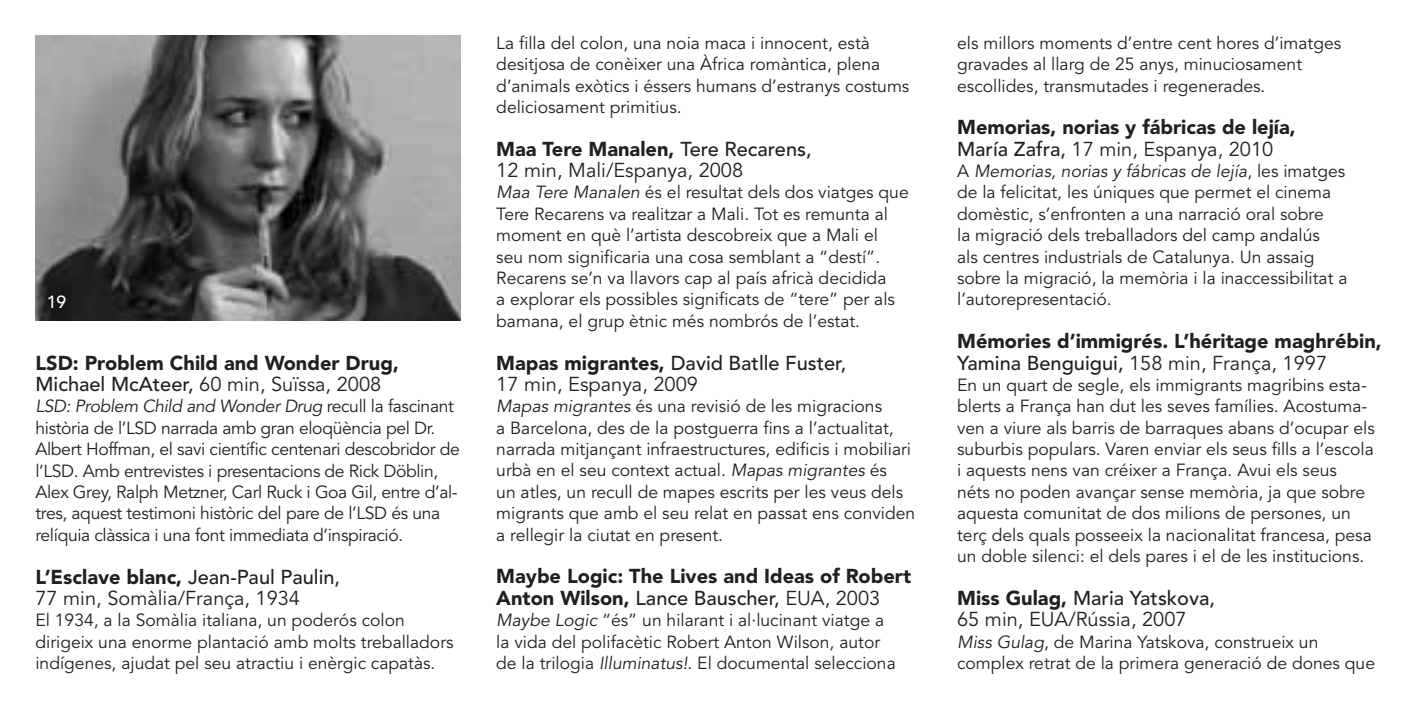
<style>
.page{position:relative;width:1418px;height:709px;background:#fff}
.page>*{position:absolute;margin:0;border:0;box-sizing:border-box;transform-origin:0 0}
.t1{font:900 20px/21.5px "Avenir";color:#231f20}
.t2{font:20px/21.5px "Avenir";color:#231f20}
.t3{font:500 20px/21.5px "Avenir";color:#231f20}
.t4{font:17.5px/21.2px "Avenir";color:#231f20}
.t5{font:17.5px/21.2px "Avenir";letter-spacing:-.02em;color:#231f20}
.t6{font:500 17.5px "Avenir";color:#fff}
.s1{font-weight:500}
.s2{font-weight:400}
.s3{font-style:italic}
.s4{font-weight:900}
</style>
<div class="page">
<img style="left:35px;top:35px;width:426px;height:285px">
<p class="t6" style="left:47px;top:291px;width:21px">19</p>
<p class="t1" style="left:35px;top:352px;width:365px">LSD: Problem Child and Wonder Drug,<br><span class="s1">Michael McAteer,</span> <span class="s2">60 min, Suïssa, 2008</span></p>
<p class="t5" style="left:35px;top:396px;width:426px"><span class="s3">LSD: Problem Child and Wonder Drug</span> recull la fascinant història de l’LSD narrada amb gran eloqüència pel Dr.<br>Albert Hoffman, el savi científic centenari descobridor de l’LSD. Amb entrevistes i presentacions de Rick Döblin, Alex Grey, Ralph Metzner, Carl Ruck i Goa Gil, entre d’al&shy;tres, aquest testimoni històric del pare de l’LSD és una relíquia clàssica i una font immediata d’inspiració.</p>
<p class="t2" style="left:35px;top:566px;width:306px"><span class="s4">L’Esclave blanc,</span> <span class="s1">Jean-Paul Paulin,<br></span>77 min, Somàlia/França, 1934</p>
<p class="t4" style="left:35px;top:610px;width:419px">El 1934, a la Somàlia italiana, un poderós colon dirigeix una enorme plantació amb molts treballadors indígenes, ajudat pel seu atractiu i enèrgic capatàs.</p>
<p class="t4" style="left:496px;top:33px;width:414px">La filla del colon, una noia maca i innocent, està desitjosa de conèixer una Àfrica romàntica, plena d’animals exòtics i éssers humans d’estranys costums deliciosament primitius.</p>
<p class="t2" style="left:496px;top:139px;width:317px"><span class="s4">Maa Tere Manalen,</span> <span class="s1">Tere Recarens,<br></span>12 min, Mali/Espanya, 2008</p>
<p class="t4" style="left:496px;top:182px;width:414px"><span class="s3">Maa Tere Manalen</span> és el resultat dels dos viatges que Tere Recarens va realitzar a Mali. Tot es remunta al moment en què l’artista descobreix que a Mali el seu nom significaria una cosa semblant a “destí”.<br>Recarens se’n va llavors cap al país africà decidida<br>a explorar els possibles significats de “tere” per als bamana, el grup ètnic més nombrós de l’estat.</p>
<p class="t3" style="left:496px;top:352px;width:351px"><span class="s4">Mapas migrantes,</span> David Batlle Fuster,<br><span class="s2">17 min, Espanya, 2009</span></p>
<p class="t4" style="left:496px;top:396px;width:420px"><span class="s3">Mapas migrantes</span> és una revisió de les migracions<br>a Barcelona, des de la postguerra fins a l’actualitat, narrada mitjançant infraestructures, edificis i mobiliari urbà en el seu context actual. <span class="s3">Mapas migrantes</span> és<br>un atles, un recull de mapes escrits per les veus dels migrants que amb el seu relat en passat ens conviden a rellegir la ciutat en present.</p>
<p class="t1" style="left:496px;top:565px;width:416px">Maybe Logic: The Lives and Ideas of Robert<br>Anton Wilson, <span class="s1">Lance Bauscher,</span> <span class="s2">EUA, 2003</span></p>
<p class="t4" style="left:496px;top:610px;width:401px"><span class="s3">Maybe Logic</span> “és” un hilarant i al·lucinant viatge a la vida del polifacètic Robert Anton Wilson, autor de la trilogia <span class="s3">Illuminatus!</span>. El documental selecciona</p>
<p class="t4" style="left:957px;top:33px;width:386px">els millors moments d’entre cent hores d’imatges gravades al llarg de 25 anys, minuciosament escollides, transmutades i regenerades.</p>
<p class="t1" style="left:957px;top:116px;width:340px">Memorias, norias y fábricas de lejía,<br><span class="s1">María Zafra,</span> <span class="s2">17 min, Espanya, 2010</span></p>
<p class="t4" style="left:957px;top:161px;width:392px">A <span class="s3">Memorias, norias y fábricas de lejía</span>, les imatges de la felicitat, les úniques que permet el cinema domèstic, s’enfronten a una narració oral sobre<br>la migració dels treballadors del camp andalús<br>als centres industrials de Catalunya. Un assaig sobre la migració, la memòria i la inaccessibilitat a l’autorepresentació.</p>
<p class="t1" style="left:957px;top:330px;width:426px">Mémories d’immigrés. L’héritage maghrébin,<br><span class="s1">Yamina Benguigui,</span> <span class="s2">158 min, França, 1997</span></p>
<p class="t4" style="left:957px;top:375px;width:419px">En un quart de segle, els immigrants magribins esta&shy;blerts a França han dut les seves famílies. Acostuma&shy;ven a viure als barris de barraques abans d’ocupar els suburbis populars. Varen enviar els seus fills a l’escola i aquests nens van créixer a França. Avui els seus<br>néts no poden avançar sense memòria, ja que sobre aquesta comunitat de dos milions de persones, un terç dels quals posseeix la nacionalitat francesa, pesa un doble silenci: el dels pares i el de les institucions.</p>
<p class="t2" style="left:957px;top:587px;width:259px"><span class="s4">Miss Gulag,</span> <span class="s1">Maria Yatskova,<br></span>65 min, EUA/Rússia, 2007</p>
<p class="t4" style="left:957px;top:631px;width:419px"><span class="s3">Miss Gulag</span>, de Marina Yatskova, construeix un complex retrat de la primera generació de dones que</p>
</div>
